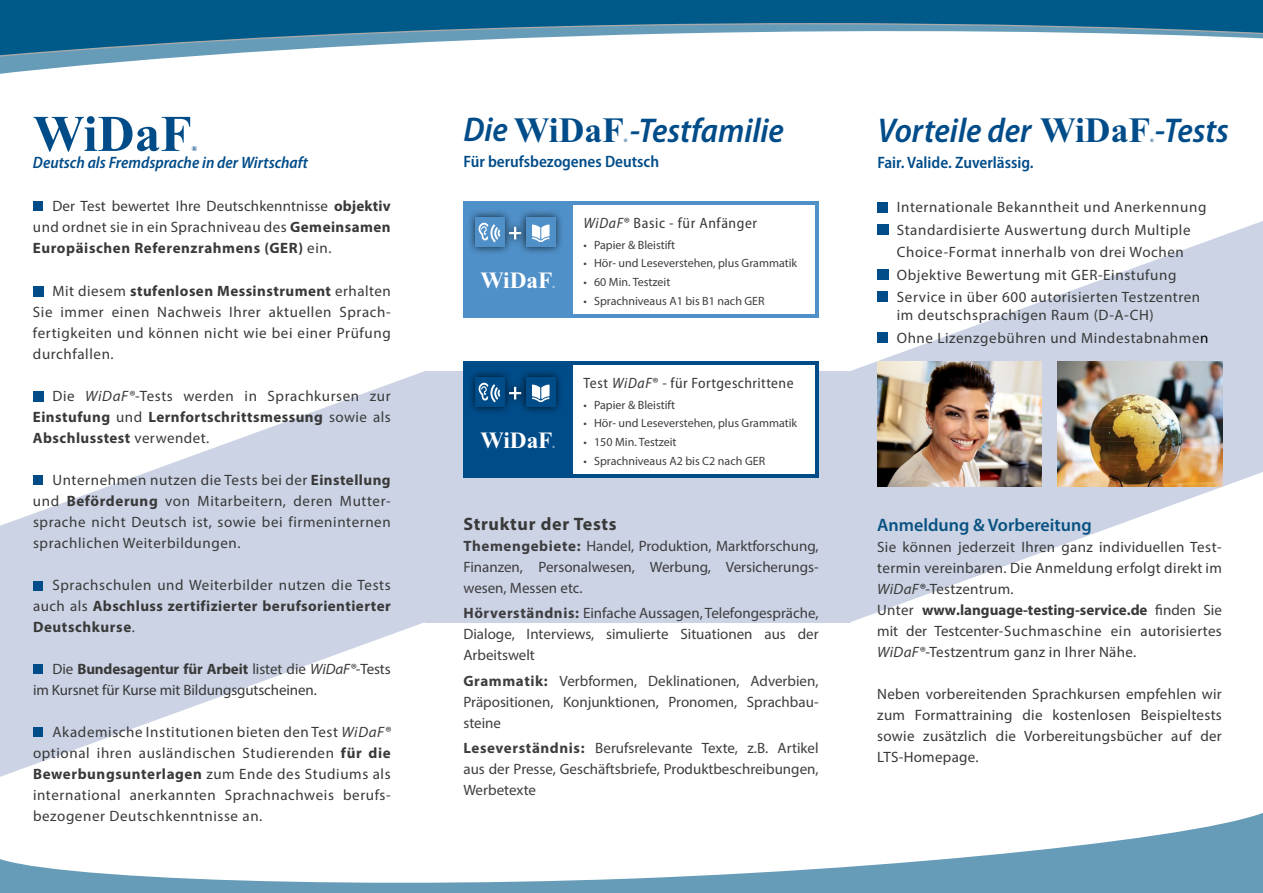
<style>
.page{position:relative;width:1263px;height:893px;background:#fff}
.page>*{position:absolute;margin:0;border:0;box-sizing:border-box;transform-origin:0 0}
.t1{font:700 51.3px "Times New Roman";color:#004c89}
.t2{font:italic 600 semi-condensed 34.5px "Myriad Pro";color:#004c89}
.t3{font:700 23.25px "Times New Roman";color:#fff}
.t4{font:600 18px "Myriad Pro";color:#085282}
.t5{font:700 18px "Myriad Pro";letter-spacing:.04em;color:#393939}
.t6{font:600 semi-condensed 16.5px "Myriad Pro";color:#004c89}
.t7{font:italic 600 semi-condensed 16.5px "Myriad Pro";color:#004c89}
.t8{font:15px/21px "Myriad Pro";letter-spacing:.04em;color:#393939;text-align:justify}
.t9{font:15px/21px "Myriad Pro";color:#3e3d40;text-align:justify}
.t10{font:15px/21px "Myriad Pro";letter-spacing:.02em;color:#393939}
.t11{font:700 15px/21px "Myriad Pro";letter-spacing:.03em;color:#393939;text-align:justify}
.t12{font:15px/21px "Myriad Pro";letter-spacing:-.005em;color:#393939}
.t13{font:semi-condensed 15px "Myriad Pro";letter-spacing:.03em;color:#393939}
.t14{font:12px "Myriad Pro";color:#3e3d40}
.t15{font:700 7.2px "Times New Roman";color:#004c89}
.t16{font:700 4.95px "Times New Roman";color:#004c89}
.t17{font:700 3.3px "Times New Roman";color:#fff}
.s1{font-weight:700}
.s2{font-style:italic}
.s3{font-weight:400}
.s4{font-family:"Times New Roman";font-weight:700;font-style:normal;font-stretch:normal;font-size:35.55px}
.s5{color:#000}
.s6{font-weight:600;font-style:italic}
</style>
<div class="page">
<svg style="left:0;top:813px;width:1263px;height:80px"></svg>
<svg style="left:0;top:58px;width:168px;height:16px"></svg>
<div style="left:0;top:0;width:1263px;height:23px;background:#005a89"></div>
<svg style="left:0;top:23px;width:1263px;height:35px"></svg>
<svg style="left:0;top:371px;width:425px;height:406px;fill:#cbd3e4"></svg>
<div style="left:425px;top:371px;width:425px;height:251px;background:#cbd3e4"></div>
<svg style="left:850px;top:221px;width:413px;height:401px;fill:#cbd3e4"></svg>
<div style="left:33px;top:201px;width:10px;height:10px;background:#004c89"></div>
<div style="left:33px;top:391px;width:10px;height:10px;background:#004c89"></div>
<div style="left:33px;top:475px;width:10px;height:10px;background:#004c89"></div>
<div style="left:33px;top:286px;width:10px;height:10px;background:#004c89"></div>
<div style="left:33px;top:581px;width:10px;height:9px;background:#004c89"></div>
<div style="left:33px;top:664px;width:10px;height:10px;background:#004c89"></div>
<div style="left:877px;top:202px;width:11px;height:11px;background:#004c89"></div>
<div style="left:877px;top:225px;width:11px;height:10px;background:#004c89"></div>
<div style="left:877px;top:269px;width:11px;height:11px;background:#004c89"></div>
<div style="left:877px;top:292px;width:11px;height:10px;background:#004c89"></div>
<div style="left:463px;top:201px;width:356px;height:117px;background:#4f90c8"></div>
<div style="left:573px;top:206px;width:241px;height:108px;background:#fff"></div>
<div style="left:502px;top:219px;width:27px;height:28px;background:#000;opacity:.81"></div>
<svg style="left:513px;top:227px;width:5px;height:12px"></svg>
<div style="left:467px;top:209px;width:46px;height:46px;background:#000;opacity:.75"></div>
<div style="left:475px;top:217px;width:30px;height:30px;background:#4f90c8"></div>
<svg style="left:478px;top:223px;width:22px;height:19px"></svg>
<div style="left:518px;top:209px;width:46px;height:46px;background:#000;opacity:.75"></div>
<div style="left:526px;top:217px;width:30px;height:30px;background:#4f90c8"></div>
<svg style="left:532px;top:224px;width:17px;height:18px"></svg>
<img style="left:1058px;top:361px;width:164px;height:126px">
<div style="left:463px;top:361px;width:356px;height:117px;background:#004c89"></div>
<div style="left:573px;top:366px;width:241px;height:108px;background:#fff"></div>
<div style="left:502px;top:379px;width:27px;height:28px;background:#000;opacity:.81"></div>
<svg style="left:513px;top:387px;width:5px;height:12px"></svg>
<div style="left:467px;top:369px;width:46px;height:46px;background:#000;opacity:.75"></div>
<div style="left:475px;top:377px;width:30px;height:30px;background:#004c89"></div>
<svg style="left:478px;top:383px;width:22px;height:19px"></svg>
<div style="left:518px;top:369px;width:46px;height:46px;background:#000;opacity:.75"></div>
<div style="left:526px;top:377px;width:30px;height:30px;background:#004c89"></div>
<svg style="left:532px;top:385px;width:17px;height:17px"></svg>
<div style="left:33px;top:727px;width:10px;height:10px;background:#004c89"></div>
<img style="left:877px;top:361px;width:164px;height:126px">
<div style="left:877px;top:333px;width:11px;height:10px;background:#004c89"></div>
<h1 class="t1" style="left:33px;top:98px;width:160px">WiDaF</h1>
<p class="t15" style="left:192px;top:144px;width:7px">®</p>
<p class="t7" style="left:33px;top:154px;width:277px">Deutsch als Fremdsprache in der Wirtschaft</p>
<p class="t8" style="left:33px;top:195px;width:359px;text-indent:20px">Der Test bewertet Ihre Deutschkenntnisse <span class="s1">objektiv </span>und ordnet sie in ein Sprachniveau des <span class="s1">Gemeinsamen Europäischen Referenzrahmens (GER)</span> ein.</p>
<p class="t8" style="left:33px;top:281px;width:359px;text-indent:20px">Mit diesem <span class="s1">stufenlosen Messinstrument</span> erhalten Sie immer einen Nachweis Ihrer aktuellen Sprach&shy;fertigkeiten und können nicht wie bei einer Prüfung durchfallen.</p>
<p class="t8" style="left:33px;top:386px;width:359px;text-indent:19px">Die <span class="s2">WiDaF®</span>-Tests werden in Sprachkursen zur <span class="s1">Einstufung</span> und <span class="s1">Lernfortschrittsmessung</span> sowie als <span class="s1">Abschlusstest</span> verwendet.</p>
<p class="t8" style="left:33px;top:470px;width:359px;text-indent:19px">Unternehmen nutzen die Tests bei der <span class="s1">Einstellung </span>und <span class="s1">Beförderung</span> von Mitarbeitern, deren Mutter&shy;sprache nicht Deutsch ist, sowie bei firmeninternen sprachlichen Weiterbildungen.</p>
<p class="t11" style="left:33px;top:574px;width:359px;text-indent:20px"><span class="s3">Sprachschulen und Weiterbilder nutzen die Tests auch als</span> Abschluss zertifizierter berufsorientierter Deutschkurse<span class="s3">.</span></p>
<p class="t12" style="left:33px;top:659px;width:359px;text-indent:20px">Die <span class="s1">Bundesagentur für Arbeit</span> listet die <span class="s2">WiDaF®-</span>Tests im Kursnet für Kurse mit Bildungsgutscheinen.</p>
<p class="t8" style="left:33px;top:722px;width:359px;text-indent:20px">Akademische Institutionen bieten den Test <span class="s2">WiDaF® </span>optional ihren ausländischen Studierenden <span class="s1">für die Bewerbungsunterlagen</span> zum Ende des Studiums als international anerkannten Sprachnachweis berufs&shy;bezogener Deutschkenntnisse an.</p>
<h2 class="t2" style="left:463px;top:112px;width:322px">Die <span class="s4">WiDaF</span> -Testfamilie</h2>
<p class="t6" style="left:463px;top:152px;width:197px">Für berufsbezogenes Deutsch</p>
<h2 class="t2" style="left:877px;top:112px;width:353px">Vorteile der <span class="s4">WiDaF</span>-Tests</h2>
<p class="t6" style="left:877px;top:153px;width:158px">Fair. Valide. Zuverlässig.</p>
<p class="t8" style="left:897px;top:196px;width:311px;line-height:22.5px;text-align:left">Internationale Bekanntheit und Anerkennung Standardisierte Auswertung durch Multiple Choice-Format innerhalb von drei Wochen Objektive Bewertung mit GER-Einstufung Service in über 600 autorisierten Testzentren</p>
<p class="t8" style="left:897px;top:304px;width:313px;line-height:22.5px">im deutschsprachigen Raum (D-A-CH)<br>Ohne Lizenzgebühren und Mindestabnahme<span class="s5">n</span></p>
<p class="t16" style="left:624px;top:137px;width:5px">®</p>
<p class="t16" style="left:1150px;top:137px;width:5px">®</p>
<p class="t13" style="left:584px;top:215px;width:175px"><span class="s2">WiDaF</span>® Basic - für Anfänger</p>
<p class="t14" style="left:584px;top:237px;width:93px">• Papier &amp; Bleistift</p>
<p class="t14" style="left:584px;top:256px;width:215px">• Hör- und Leseverstehen, plus Grammatik</p>
<p class="t14" style="left:584px;top:274px;width:88px">• 60 Min. Testzeit</p>
<p class="t14" style="left:584px;top:294px;width:183px">• Sprachniveaus A1 bis B1 nach GER</p>
<h3 class="t3" style="left:480px;top:264px;width:74px">WiDaF</h3>
<p class="t17" style="left:552px;top:284px;width:4px">®</p>
<h3 class="t3" style="left:480px;top:424px;width:74px">WiDaF</h3>
<p class="t17" style="left:552px;top:444px;width:4px">®</p>
<p class="t13" style="left:584px;top:375px;width:212px">Test <span class="s2">WiDaF</span>® - für Fortgeschrittene</p>
<p class="t14" style="left:584px;top:397px;width:93px">• Papier &amp; Bleistift</p>
<p class="t14" style="left:584px;top:416px;width:215px">• Hör- und Leseverstehen, plus Grammatik</p>
<p class="t14" style="left:584px;top:434px;width:94px">• 150 Min. Testzeit</p>
<p class="t14" style="left:584px;top:454px;width:183px">• Sprachniveaus A2 bis C2 nach GER</p>
<p class="t5" style="left:463px;top:512px;width:155px">Struktur der Tests</p>
<p class="t9" style="left:463px;top:535px;width:357px"><span class="s1">Themengebiete:</span> Handel, Produktion, Marktforschung, Finanzen, Personalwesen, Werbung, Versicherungs&shy;wesen, Messen etc.</p>
<p class="t9" style="left:463px;top:603px;width:357px"><span class="s1">Hörverständnis:</span> Einfache Aussagen, Telefongespräche, Dialoge, Interviews, simulierte Situationen aus der Arbeitswelt</p>
<p class="t9" style="left:463px;top:670px;width:357px"><span class="s1">Grammatik:</span> Verbformen, Deklinationen, Adverbien, Präpositionen, Konjunktionen, Pronomen, Sprachbau&shy;steine</p>
<p class="t9" style="left:463px;top:737px;width:357px"><span class="s1">Leseverständnis:</span> Berufsrelevante Texte, z.B. Artikel aus der Presse, Geschäftsbriefe, Produktbeschreibungen, Werbetexte</p>
<p class="t4" style="left:877px;top:514px;width:216px">Anmeldung &amp; Vorbereitung</p>
<p class="t10" style="left:877px;top:536px;width:346px">Sie können jederzeit Ihren ganz individuellen Test&shy;termin vereinbaren. Die Anmeldung erfolgt direkt im <span class="s2">WiDaF</span><span class="s6">®</span>-Testzentrum.<br>Unter <span class="s1">www.language-testing-service.de</span> finden Sie mit der Testcenter-Suchmaschine ein autorisiertes <span class="s2">WiDaF®</span>-Testzentrum ganz in Ihrer Nähe.</p>
<p class="t8" style="left:877px;top:683px;width:346px">Neben vorbereitenden Sprachkursen empfehlen wir zum Formattraining die kostenlosen Beispieltests sowie zusätzlich die Vorbereitungsbücher auf der LTS-Homepage.</p>
</div>
